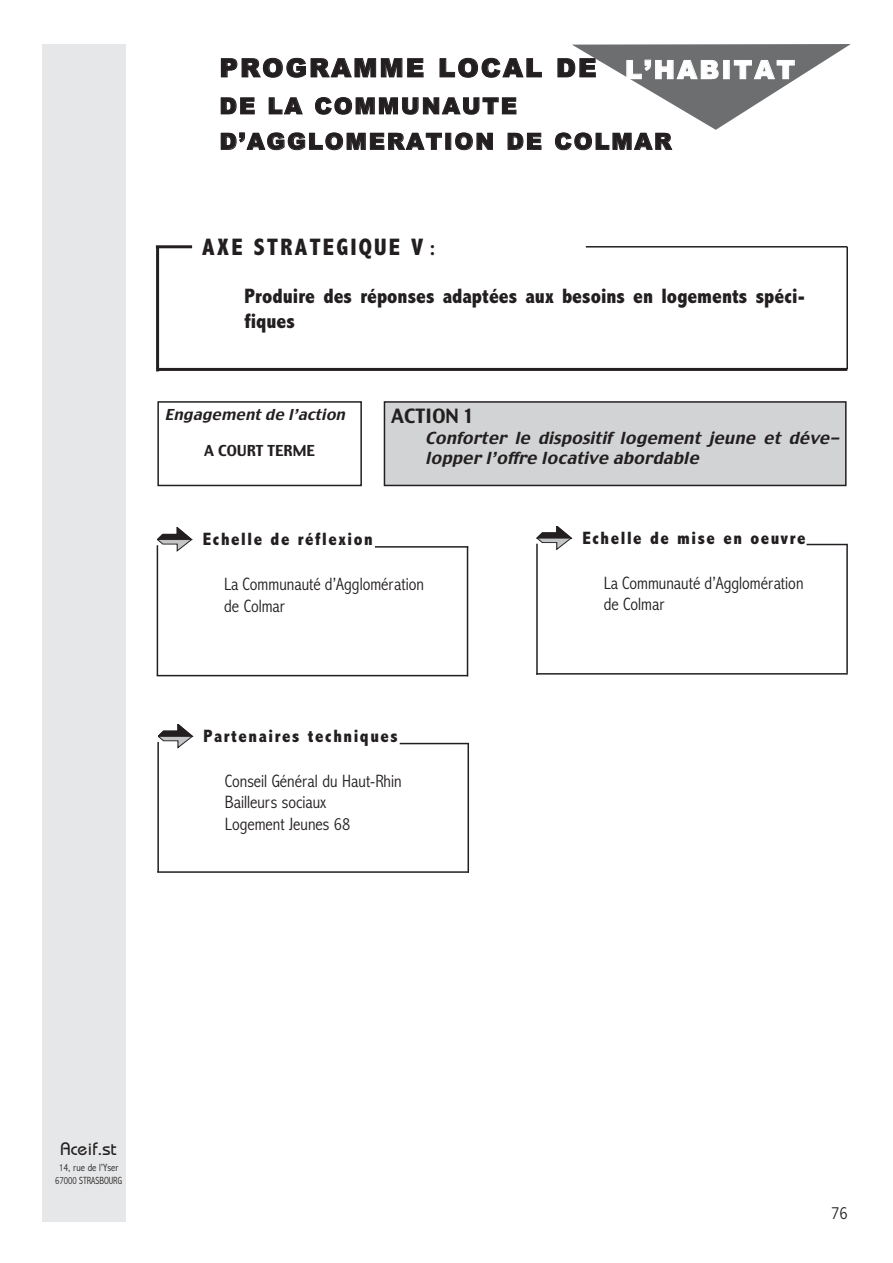
<style>
.page{position:relative;width:893px;height:1263px;background:#fff}
.page>*{position:absolute;margin:0;border:0;box-sizing:border-box;transform-origin:0 0}
.t1{font:900 25.5px "Arial";letter-spacing:.085em;color:#231f20}
.t2{font:900 25.5px "Arial";letter-spacing:.09em;color:#fff}
.t3{font:800 condensed 24px "Abadi";letter-spacing:.09em;color:#231f20}
.t4{font:900 22.5px/35.5px "Arial";letter-spacing:.085em;color:#231f20}
.t5{font:800 condensed 21px/25.2px "Abadi";color:#231f20}
.t6{font:19.5px "Charcoal";color:#231f20}
.t7{font:300 condensed 18px/21.6px "Abadi";color:#231f20}
.t8{font:800 condensed 18px "Abadi";letter-spacing:.085em;color:#231f20}
.t9{font:500 18px "Bauhaus";color:#231f20}
.t10{font:italic 16.5px/19.8px "Charcoal";color:#231f20}
.t11{font:italic 15px "Charcoal";color:#231f20}
.t12{font:15px "Charcoal";color:#231f20}
.t13{font:300 condensed 10.5px/12.6px "Abadi";color:#231f20;text-align:center}
.s1{font-size:21px}
</style>
<div class="page">
<svg style="left:157px;top:528px;width:36px;height:23px"></svg>
<hr style="left:157px;top:545px;width:1px;height:131px;background:#231f20">
<hr style="left:157px;top:675px;width:311px;height:1px;background:#231f20">
<hr style="left:467px;top:546px;width:1px;height:130px;background:#231f20">
<svg style="left:537px;top:526px;width:35px;height:23px"></svg>
<hr style="left:536px;top:544px;width:1px;height:131px;background:#231f20">
<hr style="left:536px;top:673px;width:311px;height:2px;background:#231f20">
<hr style="left:846px;top:545px;width:1px;height:128px;background:#231f20">
<svg style="left:158px;top:724px;width:35px;height:24px"></svg>
<hr style="left:157px;top:742px;width:2px;height:130px;background:#231f20">
<hr style="left:157px;top:871px;width:312px;height:2px;background:#231f20">
<hr style="left:467px;top:743px;width:2px;height:130px;background:#231f20">
<hr style="left:375px;top:546px;width:93px;height:2px;background:#231f20">
<hr style="left:399px;top:743px;width:70px;height:1px;background:#231f20">
<hr style="left:806px;top:544px;width:41px;height:1px;background:#231f20">
<svg style="left:572px;top:44px;width:278px;height:86px"></svg>
<div style="left:43px;top:44px;width:83px;height:1178px;background:#e6e7e8"></div>
<div style="left:384px;top:402px;width:461px;height:83px;background:#d1d3d4"></div>
<div style="left:384px;top:401px;width:462px;height:85px;border:2px solid #231f20"></div>
<div style="left:157px;top:401px;width:205px;height:85px;border:2px solid #231f20"></div>
<hr style="left:156px;top:245px;width:36px;height:3px;background:#231f20">
<hr style="left:156px;top:247px;width:3px;height:124px;background:#231f20">
<hr style="left:158px;top:368px;width:689px;height:3px;background:#231f20">
<hr style="left:846px;top:247px;width:2px;height:122px;background:#231f20">
<hr style="left:585px;top:246px;width:262px;height:2px;background:#231f20">
<h1 class="t1" style="left:219px;top:59px;width:378px">PROGRAMME LOCAL DE</h1>
<p class="t4" style="left:219px;top:90px;width:453px">DE LA COMMUNAUTE<br>D’AGGLOMERATION DE COLMAR</p>
<h1 class="t2" style="left:625px;top:60px;width:171px">L’HABITAT</h1>
<h2 class="t3" style="left:202px;top:238px;width:235px">AXE STRATEGIQUE V <span class="s1">:</span></h2>
<p class="t5" style="left:245px;top:285px;width:562px">Produire des réponses adaptées aux besoins en logements spéci&shy;fiques</p>
<p class="t11" style="left:165px;top:409px;width:185px">Engagement de l’action</p>
<p class="t12" style="left:204px;top:445px;width:112px">A COURT TERME</p>
<p class="t6" style="left:391px;top:409px;width:86px">ACTION 1</p>
<p class="t10" style="left:425px;top:430px;width:418px">Conforter le dispositif logement jeune et déve&shy;lopper l’offre locative abordable</p>
<p class="t8" style="left:203px;top:533px;width:171px">Echelle de réflexion</p>
<p class="t7" style="left:224px;top:575px;width:201px">La Communauté d’Agglomération de Colmar</p>
<p class="t8" style="left:204px;top:730px;width:196px">Partenaires techniques</p>
<p class="t7" style="left:225px;top:772px;width:178px">Conseil Général du Haut-Rhin<br>Bailleurs sociaux<br>Logement Jeunes 68</p>
<p class="t8" style="left:582px;top:532px;width:224px">Echelle de mise en oeuvre</p>
<p class="t7" style="left:603px;top:574px;width:201px">La Communauté d’Agglomération de Colmar</p>
<p class="t9" style="left:61px;top:1143px;width:57px">Aceif.st</p>
<p class="t13" style="left:55px;top:1163px;width:68px">14, rue de l’Yser<br>67000 STRASBOURG</p>
<p class="t7" style="left:831px;top:1204px;width:18px">76</p>
</div>
